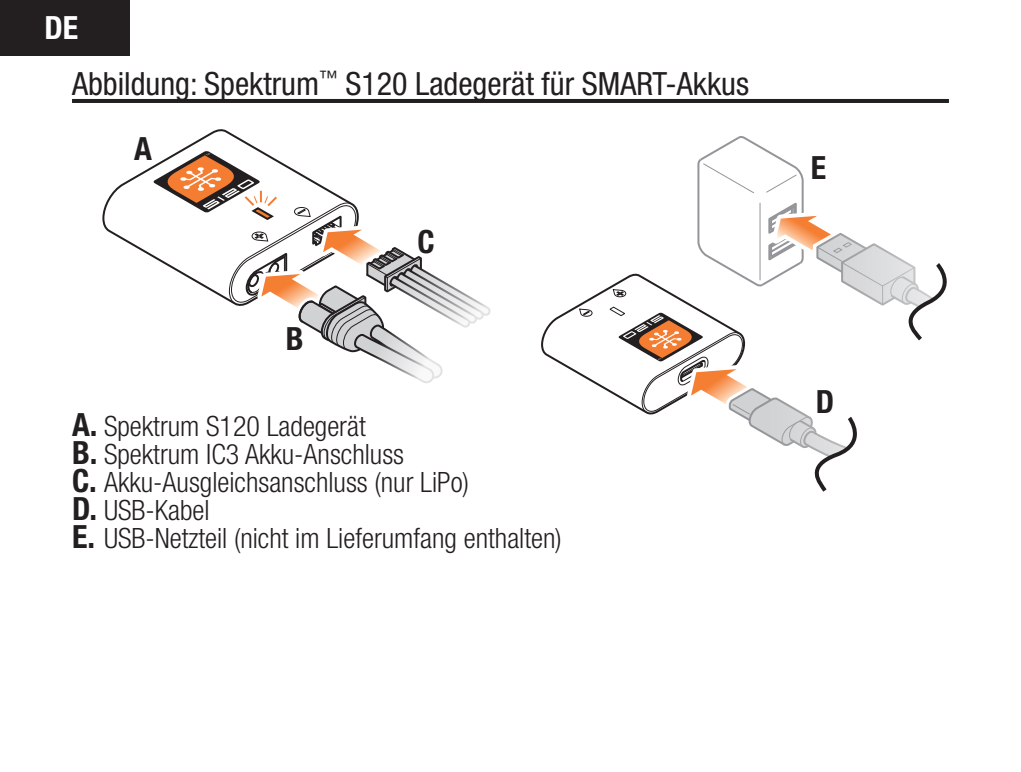
<style>
.page{position:relative;width:1021px;height:772px;background:#fff}
.page>*{position:absolute;margin:0;border:0;box-sizing:border-box;transform-origin:0 0}
.Section_Header{font:condensed 32px "Helvetica Neue LT Std";color:#231f20}
.t1{font:700 condensed 32px "Helvetica Neue LT Std";color:#231f20}
.t2{font:700 condensed 32px "Helvetica Neue LT Std";color:#fff}
.t3{font:300 condensed 28px "Helvetica Neue LT Std";color:#231f20}
.s1{font-weight:700;font-size:32px}
</style>
<div class="page">
<div style="left:0;top:0;width:129px;height:55px;background:#231f20"></div>
<svg style="left:102px;top:129px;width:160px;height:129px"></svg>
<svg style="left:153px;top:151px;width:338px;height:232px"></svg>
<svg style="left:541px;top:136px;width:406px;height:356px"></svg>
<hr style="left:72px;top:99px;width:876px;height:4px;background:#231f20">
<p class="t2" style="left:45px;top:8px;width:35px">DE</p>
<p class="Section_Header" style="left:72px;top:65px;width:678px">Abbildung: Spektrum<sup>™</sup> S120 Ladegerät für SMART-Akkus</p>
<p class="t1" style="left:134px;top:129px;width:19px">A</p>
<p class="t1" style="left:286px;top:319px;width:19px">B</p>
<p class="t1" style="left:417px;top:222px;width:19px">C</p>
<p class="t3" style="left:72px;top:410px;width:295px"><span class="s1">A.</span> Spektrum S120 Ladegerät</p>
<p class="t3" style="left:72px;top:438px;width:333px"><span class="s1">B.</span> Spektrum IC3 Akku-Anschluss</p>
<p class="t3" style="left:72px;top:466px;width:398px"><span class="s1">C.</span> Akku-Ausgleichsanschluss (nur LiPo)</p>
<p class="t3" style="left:72px;top:494px;width:139px"><span class="s1">D.</span> USB-Kabel</p>
<p class="t3" style="left:72px;top:522px;width:491px"><span class="s1">E.</span> USB-Netzteil (nicht im Lieferumfang enthalten)</p>
<p class="t1" style="left:810px;top:148px;width:17px">E</p>
<p class="t1" style="left:815px;top:382px;width:20px">D</p>
</div>
